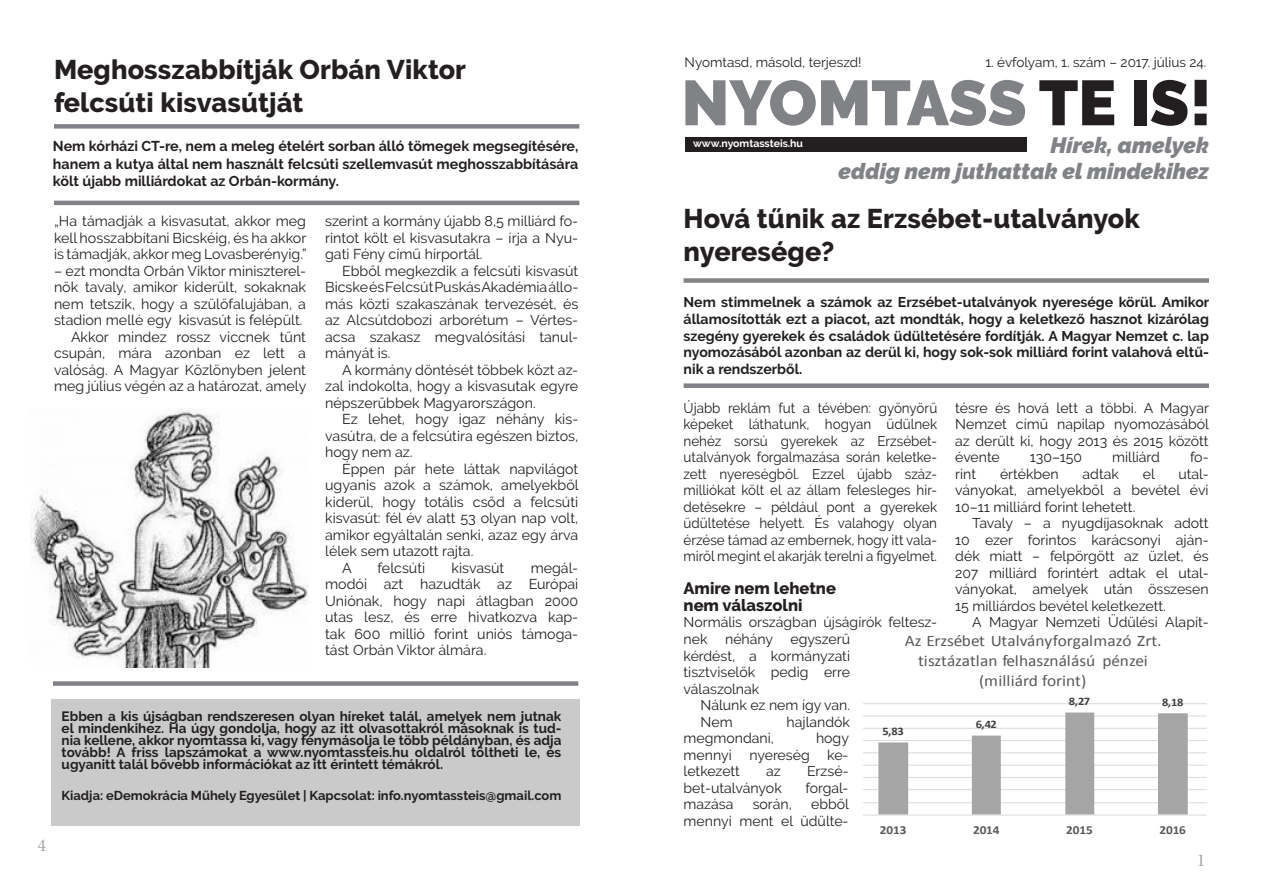
<style>
.page{position:relative;width:1263px;height:893px;background:#fff}
.page>*{position:absolute;margin:0;border:0;box-sizing:border-box;transform-origin:0 0}
.t1{font:900 63.45px "Raleway";color:#808285}
.t2{font:800 27px/32.4px "Raleway";letter-spacing:.005em;color:#231f20}
.t3{font:italic 900 22.2px/26.5px "Raleway";color:#808285;text-align:right}
.t4{font:18px "Minion Pro";color:#a4a5a9}
.t5{font:800 16.5px "Raleway";color:#231f20}
.t6{font:16.05px/20px "Calibri";letter-spacing:-.005em;color:#595959;text-align:center;scale:1.08 1}
.t7{font:14.25px/16.5px "Raleway";color:#231f20;text-align:justify}
.t8{font:700 14.25px/17.1px "Raleway";color:#231f20;text-align:justify}
.t9{font:14.1px/16.5px "Raleway";color:#231f20;text-align:justify}
.t10{font:14.1px/16.5px "Raleway";color:#231f20;text-align:justify;scale:.95 1}
.t11{font:700 14.1px/17px "Raleway";color:#231f20;text-align:justify}
.t12{font:700 13.5px/12px "Raleway";color:#231f20;text-align:justify}
.t13{font:13.5px "Raleway";color:#231f20}
.t14{font:700 12.9px "Raleway";color:#231f20}
.t15{font:700 12.3px "Calibri";letter-spacing:-.005em;color:#595959;scale:1.08 1}
.t16{font:700 11.55px "Calibri";letter-spacing:-.04em;color:#404040;scale:1.08 1}
.t17{font:700 10.5px "Raleway";color:#fff}
.s1{color:#231f20}
</style>
<div class="page">
<img style="left:31px;top:408px;width:277px;height:260px">
<div style="left:684px;top:278px;width:525px;height:5px;background:#808285"></div>
<div style="left:684px;top:383px;width:525px;height:5px;background:#808285"></div>
<div style="left:685px;top:137px;width:341px;height:14px;background:#231f20"></div>
<div style="left:51px;top:699px;width:528px;height:127px;background:#cacaca"></div>
<div style="left:54px;top:124px;width:525px;height:5px;background:#808285"></div>
<hr style="left:54px;top:201px;width:525px;height:4px;background:#808285">
<svg style="left:863px;top:703px;width:344px;height:113px"></svg>
<div style="left:53px;top:681px;width:525px;height:5px;background:#808285"></div>
<p class="t2" style="left:54px;top:54px;width:414px">Meghosszabbítják Orbán Viktor felcsúti kisvasútját</p>
<p class="t8" style="left:53px;top:138px;width:527px">Nem kórházi CT-re, nem a meleg ételért sorban álló tömegek megsegítésére, hanem a kutya által nem használt felcsúti szellemvasút meghosszabbítására költ újabb milliárdokat az Orbán-kormány.</p>
<p class="t7" style="left:54px;top:213px;width:254px">„Ha támadják a kisvasutat, akkor meg kell hosszabbítani Bicskéig, és ha akkor is támadják, akkor meg Lovasberényig.”</p>
<p class="t7" style="left:54px;top:262px;width:254px">– ezt mondta Orbán Viktor miniszterel&shy;nök tavaly, amikor kiderült, sokaknak nem tetszik, hogy a szülőfalujában, a stadion mellé egy kisvasút is felépült.</p>
<p class="t7" style="left:54px;top:328px;width:254px;text-indent:17px">Akkor mindez rossz viccnek tűnt csupán, mára azonban ez lett a valóság. A Magyar Közlönyben jelent meg július végén az a határozat, amely</p>
<p class="t7" style="left:325px;top:213px;width:255px">szerint a kormány újabb 8,5 milliárd fo&shy;rintot költ el kisvasutakra – írja a Nyu&shy;gati Fény című hírportál.</p>
<p class="t7" style="left:325px;top:262px;width:255px;text-indent:17px">Ebből megkezdik a felcsúti kisvasút Bicske és Felcsút Puskás Akadémia állo&shy;más közti szakaszának tervezését, és az Alcsútdobozi arborétum – Vértes&shy;acsa szakasz megvalósítási tanul&shy;mányát is.</p>
<p class="t7" style="left:325px;top:361px;width:255px;text-indent:17px">A kormány döntését többek közt az&shy;zal indokolta, hogy a kisvasutak egyre népszerűbbek Magyarországon.</p>
<p class="t7" style="left:325px;top:411px;width:255px;text-indent:17px">Ez lehet, hogy igaz néhány kis&shy;vasútra, de a felcsútira egészen biztos, hogy nem az.</p>
<p class="t7" style="left:325px;top:460px;width:255px;text-indent:17px">Éppen pár hete láttak napvilágot ugyanis azok a számok, amelyekből kiderül, hogy totális csőd a felcsúti kisvasút: fél év alatt 53 olyan nap volt, amikor egyáltalán senki, azaz egy árva lélek sem utazott rajta.</p>
<p class="t7" style="left:342px;top:559px;width:11px">A</p>
<p class="t7" style="left:378px;top:559px;width:49px">felcsúti</p>
<p class="t7" style="left:452px;top:559px;width:54px">kisvasút</p>
<p class="t7" style="left:325px;top:559px;width:255px;text-indent:205px">megál&shy;modói azt hazudták az Európai Uniónak, hogy napi átlagban 2000 utas lesz, és erre hivatkozva kap&shy;tak 600 millió forint uniós támoga&shy;tást Orbán Viktor álmára.</p>
<p class="t4" style="left:38px;top:833px;width:10px">4</p>
<p class="t12" style="left:62px;top:710px;width:501px">Ebben a kis újságban rendszeresen olyan híreket talál, amelyek nem jutnak el mindenkihez. Ha úgy gondolja, hogy az itt olvasottakról másoknak is tud&shy;nia kellene, akkor nyomtassa ki, vagy fénymásolja le több példányban, és adja tovább! A friss lapszámokat a www.nyomtassteis.hu oldalról töltheti le, és ugyanitt talál bővebb információkat az itt érintett témákról.</p>
<p class="t14" style="left:62px;top:788px;width:501px">Kiadja: eDemokrácia Műhely Egyesület | Kapcsolat: info.nyomtassteis@gmail.com</p>
<p class="t13" style="left:685px;top:54px;width:178px">Nyomtasd, másold, terjeszd!</p>
<p class="t13" style="left:985px;top:54px;width:222px">1. évfolyam, 1. szám – 2017. július 24.</p>
<p class="t1" style="left:681px;top:66px;width:532px">NYOMTASS <span class="s1">TE IS!</span></p>
<p class="t17" style="left:693px;top:137px;width:111px">www.nyomtassteis.hu</p>
<p class="t3" style="left:839px;top:132px;width:372px">Hírek, amelyek<br>eddig nem juthattak el mindekihez</p>
<p class="t2" style="left:684px;top:203px;width:458px">Hová tűnik az Erzsébet-utalványok nyeresége?</p>
<p class="t11" style="left:684px;top:293px;width:527px">Nem stimmelnek a számok az Erzsébet-utalványok nyeresége körül. Amikor államosították ezt a piacot, azt mondták, hogy a keletkező hasznot kizárólag szegény gyerekek és családok üdültetésére fordítják. A Magyar Nemzet c. lap nyomozásából azonban az derül ki, hogy sok-sok milliárd forint valahová eltű&shy;nik a rendszerből.</p>
<p class="t10" style="left:684px;top:400px;width:269px">Újabb reklám fut a tévében: gyönyörű képeket láthatunk, hogyan üdülnek nehéz sorsú gyerekek az Erzsébet&shy;utalványok forgalmazása során keletke&shy;zett nyereségből. Ezzel újabb száz&shy;milliókat költ el az állam felesleges hir&shy;detésekre – például pont a gyerekek üdültetése helyett. És valahogy olyan érzése támad az embernek, hogy itt vala&shy;miről megint el akarják terelni a figyelmet.</p>
<p class="t5" style="left:684px;top:579px;width:154px">Amire nem lehetne</p>
<p class="t5" style="left:684px;top:596px;width:121px">nem válaszolni</p>
<p class="t9" style="left:684px;top:614px;width:255px;text-align:left">Normális országban újságírók feltesz&shy;nek néhány egyszerű<br>kérdést, a kormányzati<br>tisztviselők pedig erre<br>válaszolnak</p>
<p class="t9" style="left:701px;top:697px;width:151px">Nálunk ez nem így van.</p>
<p class="t9" style="left:701px;top:713px;width:34px">Nem</p>
<p class="t9" style="left:787px;top:713px;width:65px">hajlandók</p>
<p class="t9" style="left:684px;top:730px;width:92px">megmondani,</p>
<p class="t9" style="left:955px;top:400px;width:255px">tésre és hová lett a többi. A Magyar Nemzet című napilap nyomozásából az derült ki, hogy 2013 és 2015 között évente</p>
<p class="t9" style="left:1030px;top:449px;width:54px">130–150</p>
<p class="t9" style="left:1112px;top:449px;width:49px">milliárd</p>
<p class="t9" style="left:1190px;top:449px;width:20px">fo-</p>
<p class="t9" style="left:955px;top:466px;width:255px;text-indent:223px">utal&shy;ványokat, amelyekből a bevétel évi 10–11 milliárd forint lehetett.</p>
<p class="t9" style="left:955px;top:515px;width:255px;text-indent:17px">Tavaly – a nyugdíjasoknak adott 10 ezer forintos karácsonyi aján&shy;dék miatt – felpörgött az üzlet, és 207 milliárd forintért adtak el utal&shy;ványokat, amelyek után összesen 15 milliárdos bevétel keletkezett.</p>
<p class="t9" style="left:972px;top:614px;width:238px">A Magyar Nemzeti Üdülési Alapít-</p>
<p class="t9" style="left:955px;top:466px;width:22px">rint</p>
<p class="t9" style="left:1000px;top:466px;width:60px">értékben</p>
<p class="t9" style="left:1082px;top:466px;width:38px">adtak</p>
<p class="t9" style="left:1143px;top:466px;width:14px">el</p>
<p class="t6" style="left:905px;top:631px;width:239px">Az Erzsébet Utalványforgalmazó Zrt. tisztázatlan felhasználású pénzei (milliárd forint)</p>
<p class="t16" style="left:1069px;top:694px;width:21px">8,27</p>
<p class="t16" style="left:1162px;top:695px;width:21px">8,18</p>
<p class="t16" style="left:976px;top:717px;width:21px">6,42</p>
<p class="t16" style="left:882px;top:724px;width:21px">5,83</p>
<p class="t9" style="left:684px;top:730px;width:167px;text-indent:132px">hogy mennyi nyereség ke&shy;letkezett</p>
<p class="t9" style="left:766px;top:763px;width:16px">az</p>
<p class="t9" style="left:807px;top:763px;width:43px">Erzsé-</p>
<p class="t9" style="left:684px;top:779px;width:100px">bet-utalványok</p>
<p class="t9" style="left:805px;top:779px;width:45px">forgal-</p>
<p class="t9" style="left:684px;top:796px;width:51px">mazása</p>
<p class="t9" style="left:753px;top:796px;width:41px">során,</p>
<p class="t9" style="left:684px;top:796px;width:167px;text-align:right">ebből<br>mennyi ment el üdülte-</p>
<p class="t15" style="left:880px;top:822px;width:26px">2013</p>
<p class="t15" style="left:973px;top:822px;width:26px">2014</p>
<p class="t15" style="left:1066px;top:822px;width:26px">2015</p>
<p class="t15" style="left:1159px;top:822px;width:26px">2016</p>
<p class="t4" style="left:1197px;top:848px;width:10px">1</p>
</div>
